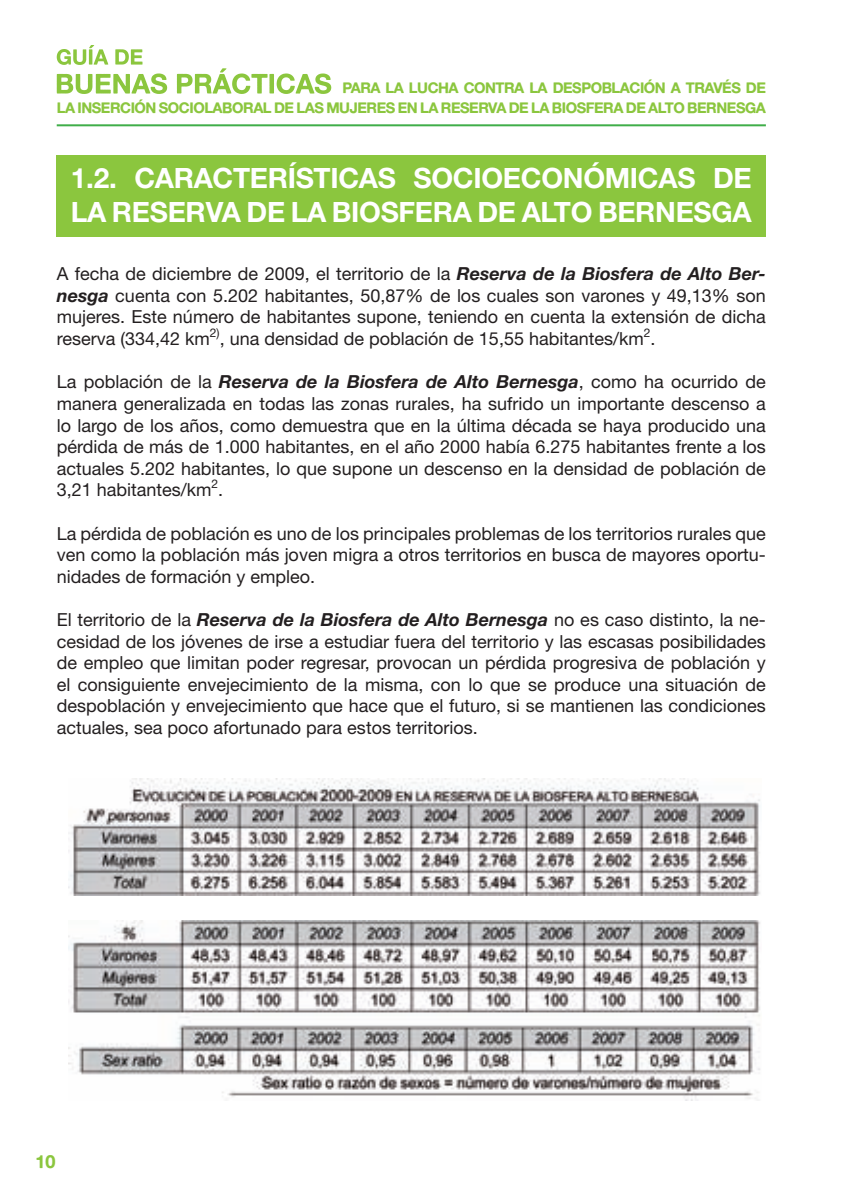
<style>
.page{position:relative;width:851px;height:1191px;background:#fff}
.page>*{position:absolute;margin:0;border:0;box-sizing:border-box;transform-origin:0 0}
.t1{font:700 28px/33.6px "Helvetica Neue";letter-spacing:-.01em;color:#fff}
.t2{font:18px/21.6px "Helvetica Neue";color:#231f20;text-align:justify}
.t3{font:18px "Alte Haas Grotesk Bold";color:#8bc63e}
.t4{font:14.6px/19.8px "Alte Haas Grotesk Bold";letter-spacing:-.03em;color:#8bc63e;text-align:right}
.s1{font-weight:700;font-style:italic}
</style>
<div class="page">
<svg style="left:57px;top:45px;width:274px;height:49px"></svg>
<hr style="left:57px;top:124px;width:708px;height:2px;background:#40ae49">
<div style="left:57px;top:155px;width:708px;height:82px;background:#8bc63e"></div>
<img style="left:68px;top:779px;width:692px;height:116px">
<img style="left:68px;top:920px;width:692px;height:180px">
<p class="t4" style="left:57px;top:78px;width:710px">PARA LA LUCHA CONTRA LA DESPOBLACIÓN A TRAVÉS DE<br>LA INSERCIÓN SOCIOLABORAL DE LAS MUJERES EN LA RESERVA DE LA BIOSFERA DE ALTO BERNESGA</p>
<h1 class="t1" style="left:71px;top:164px;width:682px">1.2. CARACTERÍSTICAS SOCIOECONÓMICAS DE<br>LA RESERVA DE LA BIOSFERA DE ALTO BERNESGA</h1>
<p class="t2" style="left:57px;top:265px;width:710px">A fecha de diciembre de 2009, el territorio de la <span class="s1">Reserva de la Biosfera de Alto Ber&shy;nesga</span> cuenta con 5.202 habitantes, 50,87% de los cuales son varones y 49,13% son mujeres. Este número de habitantes supone, teniendo en cuenta la extensión de dicha reserva (334,42 km<sup>2)</sup>, una densidad de población de 15,55 habitantes/km<sup>2</sup>.</p>
<p class="t2" style="left:57px;top:373px;width:710px">La población de la <span class="s1">Reserva de la Biosfera de Alto Bernesga</span>, como ha ocurrido de manera generalizada en todas las zonas rurales, ha sufrido un importante descenso a lo largo de los años, como demuestra que en la última década se haya producido una pérdida de más de 1.000 habitantes, en el año 2000 había 6.275 habitantes frente a los actuales 5.202 habitantes, lo que supone un descenso en la densidad de población de 3,21 habitantes/km<sup>2</sup>.</p>
<p class="t2" style="left:57px;top:524px;width:710px">La pérdida de población es uno de los principales problemas de los territorios rurales que ven como la población más joven migra a otros territorios en busca de mayores oportu&shy;nidades de formación y empleo.</p>
<p class="t2" style="left:57px;top:610px;width:710px">El territorio de la <span class="s1">Reserva de la Biosfera de Alto Bernesga</span> no es caso distinto, la ne&shy;cesidad de los jóvenes de irse a estudiar fuera del territorio y las escasas posibilidades de empleo que limitan poder regresar, provocan un pérdida progresiva de población y el consiguiente envejecimiento de la misma, con lo que se produce una situación de despoblación y envejecimiento que hace que el futuro, si se mantienen las condiciones actuales, sea poco afortunado para estos territorios.</p>
<p class="t3" style="left:36px;top:1150px;width:22px">10</p>
</div>
